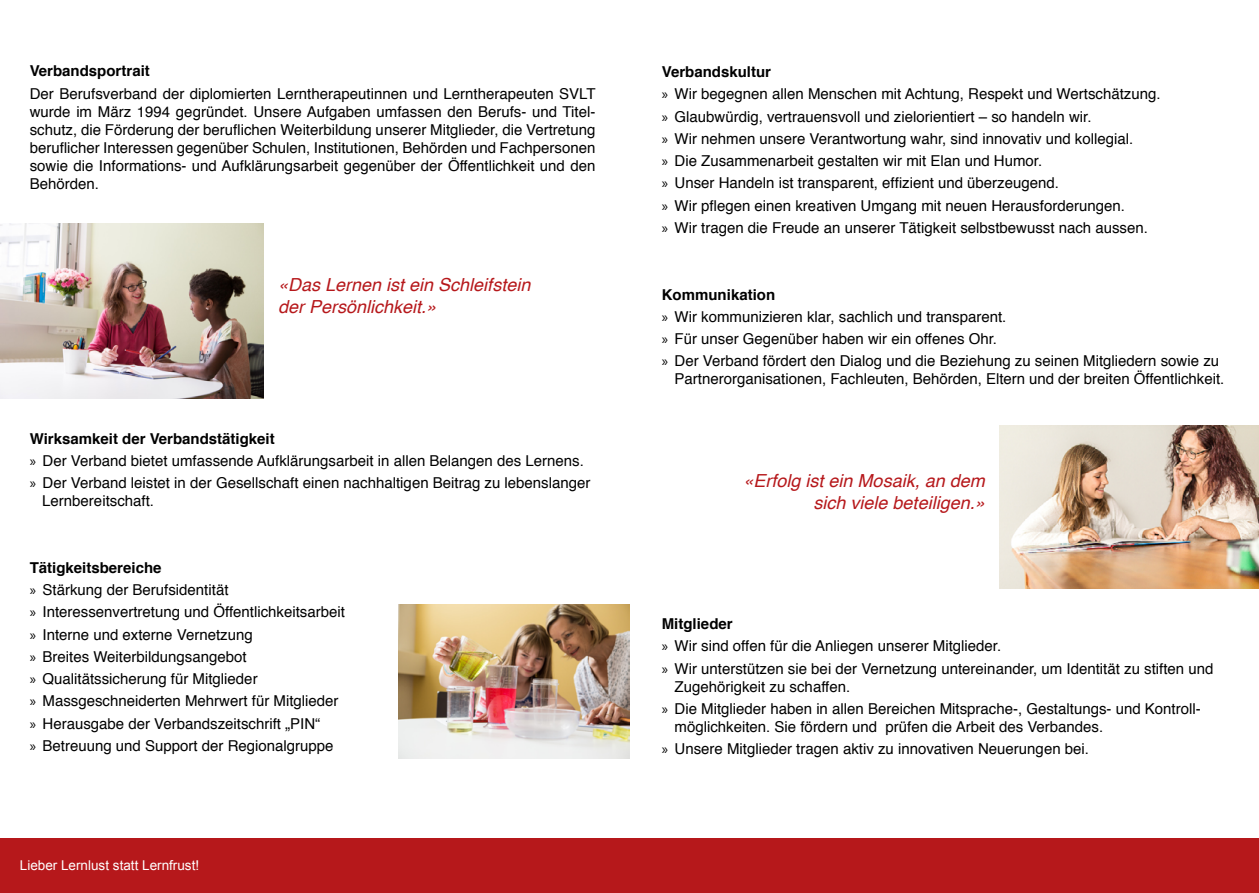
<style>
.page{position:relative;width:1259px;height:893px;background:#fff}
.page>*{position:absolute;margin:0;border:0;box-sizing:border-box;transform-origin:0 0}
.t1{font:italic 18px/21.6px "Helvetica";color:#b6181b}
.t2{font:15px/22.2px "Helvetica";color:#000}
.t3{font:700 15px "Helvetica";color:#000}
.t4{font:13.5px "Arial";color:#fff}
.s1{font-weight:700}
.s2{font-family:"Myriad Pro"}
</style>
<div class="page">
<div style="left:0;top:839px;width:1259px;height:54px;background:#b6181b"></div>
<img style="left:0;top:223px;width:263px;height:176px">
<img style="left:999px;top:425px;width:260px;height:163px">
<img style="left:399px;top:604px;width:231px;height:154px">
<p class="t3" style="left:30px;top:59px;width:122px">Verbandsportrait</p>
<p class="t2" style="left:30px;top:85px;width:567px;line-height:18px;text-align:justify">Der Berufsverband der diplomierten Lerntherapeutinnen und Lerntherapeuten SVLT wurde im März 1994 gegründet. Unsere Aufgaben umfassen den Berufs- und Titel&shy;schutz, die Förderung der beruflichen Weiterbildung unserer Mitglieder, die Vertretung beruflicher Interessen gegenüber Schulen, Institutionen, Behörden und Fachpersonen sowie die Informations- und Aufklärungsarbeit gegenüber der Öffentlichkeit und den Behörden.</p>
<p class="t1" style="left:278px;top:274px;width:254px">«Das Lernen ist ein Schleifstein der Persönlichkeit.»</p>
<p class="t2" style="left:30px;top:428px;width:562px"><span class="s1">Wirksamkeit der Verbandstätigkeit<br></span><span class="s2">»</span> Der Verband bietet umfassende Aufklärungsarbeit in allen Belangen des Lernens. <span class="s2">»</span> Der Verband leistet in der Gesellschaft einen nachhaltigen Beitrag zu lebenslanger</p>
<p class="t2" style="left:42px;top:490px;width:113px">Lernbereitschaft.</p>
<p class="t2" style="left:30px;top:557px;width:317px"><span class="s1">Tätigkeitsbereiche<br></span><span class="s2">»</span> Stärkung der Berufsidentität<br><span class="s2">»</span> Interessenvertretung und Öffentlichkeitsarbeit <span class="s2">»</span> Interne und externe Vernetzung<br><span class="s2">»</span> Breites Weiterbildungsangebot<br><span class="s2">»</span> Qualitätssicherung für Mitglieder<br><span class="s2">»</span> Massgeschneiderten Mehrwert für Mitglieder <span class="s2">»</span> Herausgabe der Verbandszeitschrift „PIN“<br><span class="s2">»</span> Betreuung und Support der Regionalgruppe</p>
<p class="t4" style="left:20px;top:857px;width:181px">Lieber Lernlust statt Lernfrust!</p>
<p class="t2" style="left:662px;top:61px;width:500px"><span class="s1">Verbandskultur<br></span><span class="s2">»</span> Wir begegnen allen Menschen mit Achtung, Respekt und Wertschätzung. <span class="s2">»</span> Glaubwürdig, vertrauensvoll und zielorientiert – so handeln wir.<br><span class="s2">»</span> Wir nehmen unsere Verantwortung wahr, sind innovativ und kollegial.<br><span class="s2">»</span> Die Zusammenarbeit gestalten wir mit Elan und Humor.<br><span class="s2">»</span> Unser Handeln ist transparent, effizient und überzeugend.<br><span class="s2">»</span> Wir pflegen einen kreativen Umgang mit neuen Herausforderungen.<br><span class="s2">»</span> Wir tragen die Freude an unserer Tätigkeit selbstbewusst nach aussen.</p>
<p class="t2" style="left:662px;top:284px;width:559px"><span class="s1">Kommunikation<br></span><span class="s2">»</span> Wir kommunizieren klar, sachlich und transparent.<br><span class="s2">»</span> Für unser Gegenüber haben wir ein offenes Ohr.<br><span class="s2">»</span> Der Verband fördert den Dialog und die Beziehung zu seinen Mitgliedern sowie zu</p>
<p class="t2" style="left:674px;top:368px;width:551px">Partnerorganisationen, Fachleuten, Behörden, Eltern und der breiten Öffentlichkeit.</p>
<p class="t1" style="left:743px;top:470px;width:243px;text-align:right">«Erfolg ist ein Mosaik, an dem sich viele beteiligen.»</p>
<p class="t2" style="left:662px;top:613px;width:553px"><span class="s1">Mitglieder<br></span><span class="s2">»</span> Wir sind offen für die Anliegen unserer Mitglieder.<br><span class="s2">»</span> Wir unterstützen sie bei der Vernetzung untereinander, um Identität zu stiften und</p>
<p class="t2" style="left:662px;top:676px;width:540px;text-indent:13px">Zugehörigkeit zu schaffen.<br><span class="s2">»</span> Die Mitglieder haben in allen Bereichen Mitsprache-, Gestaltungs- und Kontroll-</p>
<p class="t2" style="left:662px;top:716px;width:443px;text-indent:13px">möglichkeiten. Sie fördern und prüfen die Arbeit des Verbandes. <span class="s2">»</span> Unsere Mitglieder tragen aktiv zu innovativen Neuerungen bei.</p>
</div>
